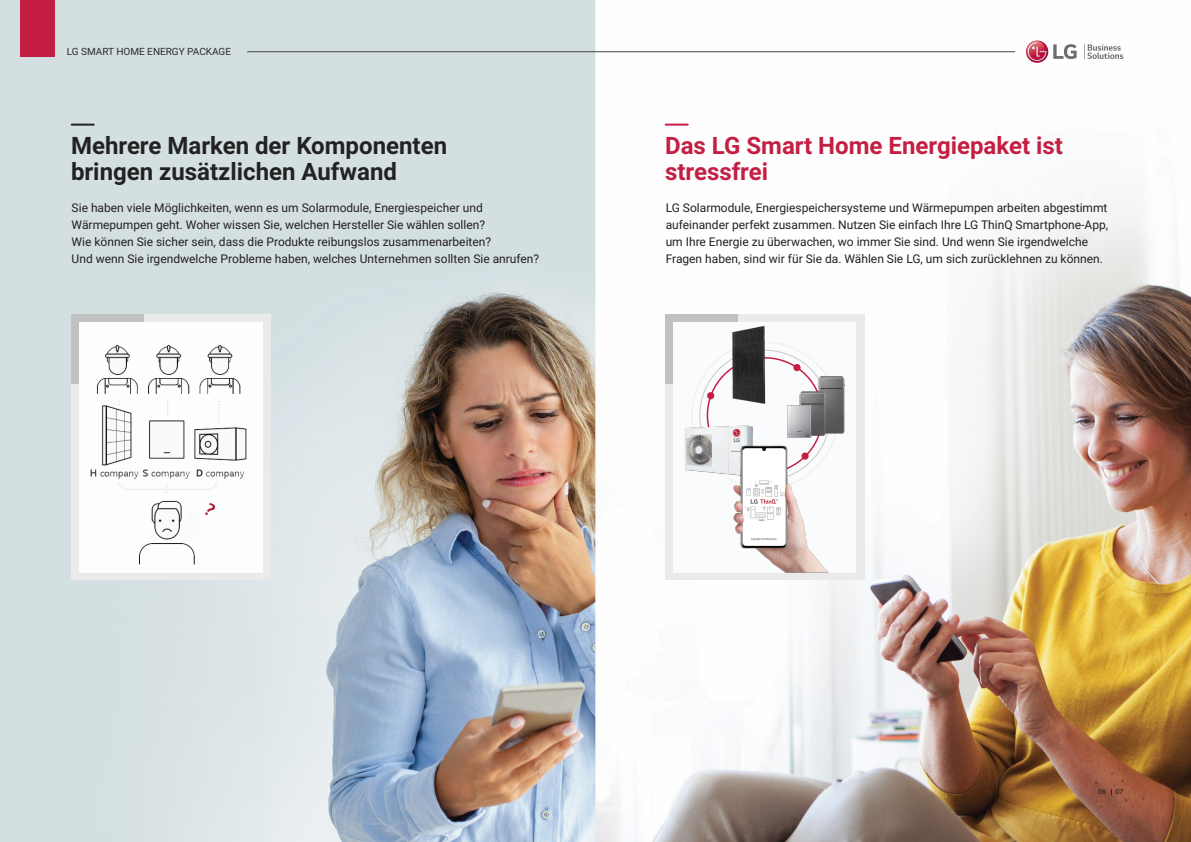
<style>
.page{position:relative;width:1191px;height:842px;background:#fff}
.page>*{position:absolute;margin:0;border:0;box-sizing:border-box;transform-origin:0 0}
.t1{font:700 24px/26px "Roboto";color:#222}
.t2{font:700 24px/26px "Roboto";color:#c41f42}
.t3{font:12px/17px "Roboto";color:#231f20}
.t4{font:10px "Roboto";color:#2b2b2b}
.t5{font:7px "Roboto";color:#231f20}
</style>
<div class="page">
<img style="left:0;top:0;width:1191px;height:842px">
<hr style="left:72px;top:124px;width:22px;height:2px;background:#222">
<hr style="left:665px;top:124px;width:23px;height:2px;background:#c41f42">
<div style="left:71px;top:315px;width:200px;height:265px;background:#eaeaea"></div>
<div style="left:71px;top:315px;width:72px;height:69px;background:#c2c1c1"></div>
<img style="left:79px;top:322px;width:183px;height:250px">
<svg style="left:179px;top:511px;width:21px;height:30px"></svg>
<div style="left:665px;top:315px;width:199px;height:265px;background:#eaeaea"></div>
<div style="left:673px;top:322px;width:183px;height:250px;background:#fafbfc"></div>
<img style="left:590px;top:368px;width:163px;height:121px">
<img style="left:616px;top:301px;width:171px;height:114px">
<div style="left:793px;top:364px;width:7px;height:7px;background:#c41f42;border-radius:50%"></div>
<div style="left:707px;top:392px;width:7px;height:7px;background:#c41f42;border-radius:50%"></div>
<img style="left:673px;top:428px;width:161px;height:144px">
<img style="left:787px;top:376px;width:58px;height:64px">
<svg style="left:1084px;top:44px;width:39px;height:15px"></svg>
<svg style="left:1053px;top:44px;width:23px;height:15px"></svg>
<svg style="left:1026px;top:41px;width:22px;height:22px"></svg>
<svg style="left:1025px;top:41px;width:21px;height:20px"></svg>
<hr style="left:247px;top:51px;width:768px;height:1px;background:#454545">
<div style="left:20px;top:0;width:34px;height:57px;background:#c41f42"></div>
<p class="t4" style="left:67px;top:44px;width:166px">LG SMART HOME ENERGY PACKAGE</p>
<h1 class="t1" style="left:71px;top:132px;width:377px">Mehrere Marken der Komponenten bringen zusätzlichen Aufwand</h1>
<p class="t3" style="left:72px;top:199px;width:469px">Sie haben viele Möglichkeiten, wenn es um Solarmodule, Energiespeicher und Wärmepumpen geht. Woher wissen Sie, welchen Hersteller Sie wählen sollen?<br>Wie können Sie sicher sein, dass die Produkte reibungslos zusammenarbeiten?<br>Und wenn Sie irgendwelche Probleme haben, welches Unternehmen sollten Sie anrufen?</p>
<h1 class="t2" style="left:665px;top:132px;width:399px">Das LG Smart Home Energiepaket ist stressfrei</h1>
<p class="t3" style="left:665px;top:199px;width:444px">LG Solarmodule, Energiespeichersysteme und Wärmepumpen arbeiten abgestimmt aufeinander perfekt zusammen. Nutzen Sie einfach Ihre LG ThinQ Smartphone-App, um Ihre Energie zu überwachen, wo immer Sie sind. Und wenn Sie irgendwelche Fragen haben, sind wir für Sie da. Wählen Sie LG, um sich zurücklehnen zu können.</p>
<p class="t5" style="left:1098px;top:787px;width:9px">06</p>
<p class="t5" style="left:1115px;top:787px;width:9px">07</p>
</div>
